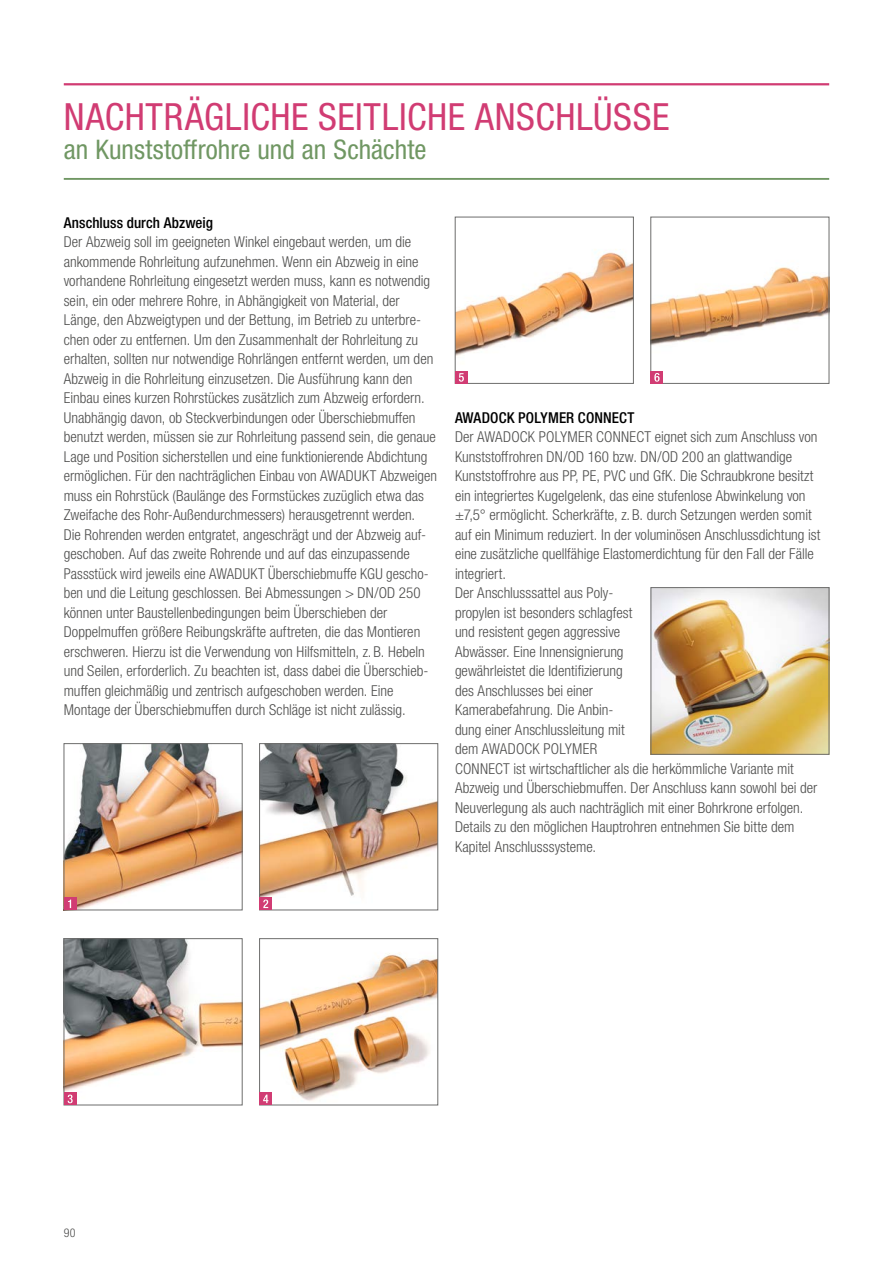
<style>
.page{position:relative;width:893px;height:1263px;background:#fff}
.page>*{position:absolute;margin:0;border:0;box-sizing:border-box;transform-origin:0 0}
.Headline_with_sublin{font:condensed 37.5px "Helvetica Neue LTW1 G";letter-spacing:.015em;color:#d13c73}
.Subline{font:condensed 27px "Helvetica Neue LTW1 G";letter-spacing:.005em;color:#709763}
.Bodytext{font:300 condensed 15px/19.5px "Helvetica Neue LTW1 G";color:#4e4e4d}
.Bodytext_headline_af{font:500 condensed 15px "Helvetica Neue LTW1 G";letter-spacing:.01em;color:#000}
.t1{font:300 condensed 12px "Helvetica Neue LTW1 G";color:#4e4e4d}
</style>
<div class="page">
<hr style="left:64px;top:83px;width:765px;height:2px;background:#d13c73">
<hr style="left:64px;top:178px;width:765px;height:2px;background:#709763">
<img style="left:66px;top:745px;width:174px;height:163px">
<div style="left:64px;top:743px;width:178px;height:167px;border:1px solid #6d6d6c"></div>
<img style="left:261px;top:745px;width:175px;height:152px">
<div style="left:259px;top:743px;width:179px;height:167px;border:1px solid #6d6d6c"></div>
<img style="left:66px;top:940px;width:174px;height:152px">
<div style="left:64px;top:938px;width:178px;height:167px;border:1px solid #6d6d6c"></div>
<img style="left:261px;top:952px;width:175px;height:149px">
<div style="left:259px;top:938px;width:179px;height:167px;border:1px solid #6d6d6c"></div>
<img style="left:457px;top:249px;width:175px;height:107px">
<div style="left:455px;top:217px;width:179px;height:167px;border:1px solid #6d6d6c"></div>
<img style="left:653px;top:267px;width:174px;height:78px">
<div style="left:651px;top:217px;width:178px;height:167px;border:1px solid #6d6d6c"></div>
<div style="left:64px;top:897px;width:13px;height:13px;background:#d13c73"></div>
<svg style="left:68px;top:899px;width:3px;height:9px"></svg>
<div style="left:259px;top:897px;width:13px;height:13px;background:#d13c73"></div>
<svg style="left:263px;top:899px;width:5px;height:9px"></svg>
<div style="left:64px;top:1092px;width:13px;height:13px;background:#d13c73"></div>
<svg style="left:68px;top:1094px;width:5px;height:9px"></svg>
<div style="left:259px;top:1092px;width:13px;height:13px;background:#d13c73"></div>
<svg style="left:263px;top:1094px;width:5px;height:9px"></svg>
<div style="left:455px;top:371px;width:13px;height:13px;background:#d13c73"></div>
<svg style="left:459px;top:373px;width:5px;height:9px"></svg>
<div style="left:651px;top:371px;width:12px;height:13px;background:#d13c73"></div>
<svg style="left:654px;top:373px;width:6px;height:9px"></svg>
<img style="left:653px;top:589px;width:174px;height:163px">
<div style="left:651px;top:587px;width:178px;height:167px;border:1px solid #6d6d6c"></div>
<p class="Headline_with_sublin" style="left:64px;top:95px;width:607px">NACHTRÄGLICHE SEITLICHE ANSCHLÜSSE</p>
<p class="Subline" style="left:64px;top:134px;width:364px">an Kunststoffrohre und an Schächte</p>
<p class="Bodytext_headline_af" style="left:64px;top:213px;width:151px">Anschluss durch Abzweig</p>
<p class="Bodytext" style="left:64px;top:232px;width:375px">Der Abzweig soll im geeigneten Winkel eingebaut werden, um die ankommende Rohrleitung aufzunehmen. Wenn ein Abzweig in eine vorhandene Rohrleitung eingesetzt werden muss, kann es notwendig sein, ein oder mehrere Rohre, in Abhängigkeit von Material, der Länge, den Abzweigtypen und der Bettung, im Betrieb zu unterbre&shy;chen oder zu entfernen. Um den Zusammenhalt der Rohrleitung zu erhalten, sollten nur notwendige Rohrlängen entfernt werden, um den Abzweig in die Rohrleitung einzusetzen. Die Ausführung kann den Einbau eines kurzen Rohrstückes zusätzlich zum Abzweig erfordern.<br>Unabhängig davon, ob Steckverbindungen oder Überschiebmuffen benutzt werden, müssen sie zur Rohrleitung passend sein, die genaue Lage und Position sicherstellen und eine funktionierende Abdichtung ermöglichen. Für den nachträglichen Einbau von AWADUKT Abzweigen muss ein Rohrstück (Baulänge des Formstückes zuzüglich etwa das Zweifache des Rohr-Außendurchmessers) herausgetrennt werden.<br>Die Rohrenden werden entgratet, angeschrägt und der Abzweig auf&shy;geschoben. Auf das zweite Rohrende und auf das einzupassende Passstück wird jeweils eine AWADUKT Überschiebmuffe KGU gescho&shy;ben und die Leitung geschlossen. Bei Abmessungen &gt; DN/OD 250 können unter Baustellenbedingungen beim Überschieben der Doppelmuffen größere Reibungskräfte auftreten, die das Montieren erschweren. Hierzu ist die Verwendung von Hilfsmitteln, z.B. Hebeln und Seilen, erforderlich. Zu beachten ist, dass dabei die Überschieb&shy;muffen gleichmäßig und zentrisch aufgeschoben werden. Eine Montage der Überschiebmuffen durch Schläge ist nicht zulässig.</p>
<p class="Bodytext_headline_af" style="left:455px;top:408px;width:181px">AWADOCK POLYMER CONNECT</p>
<p class="Bodytext" style="left:455px;top:427px;width:367px">Der AWADOCK POLYMER CONNECT eignet sich zum Anschluss von Kunststoffrohren DN/OD 160 bzw. DN/OD 200 an glattwandige Kunststoffrohre aus PP, PE, PVC und GfK. Die Schraubkrone besitzt ein integriertes Kugelgelenk, das eine stufenlose Abwinkelung von ±7,5° ermöglicht. Scherkräfte, z. B. durch Setzungen werden somit auf ein Minimum reduziert. In der voluminösen Anschlussdichtung ist eine zusätzliche quellfähige Elastomerdichtung für den Fall der Fälle integriert.</p>
<p class="Bodytext" style="left:455px;top:583px;width:364px">Der Anschlusssattel aus Poly-<br>propylen ist besonders schlagfest<br>und resistent gegen aggressive<br>Abwässer. Eine Innensignierung<br>gewährleistet die Identifizierung<br>des Anschlusses bei einer<br>Kamerabefahrung. Die Anbin-<br>dung einer Anschlussleitung mit<br>dem AWADOCK POLYMER<br>CONNECT ist wirtschaftlicher als die herkömmliche Variante mit Abzweig und Überschiebmuffen. Der Anschluss kann sowohl bei der Neuverlegung als auch nachträglich mit einer Bohrkrone erfolgen.<br>Details zu den möglichen Hauptrohren entnehmen Sie bitte dem Kapitel Anschlusssysteme.</p>
<p class="t1" style="left:64px;top:1226px;width:13px">90</p>
</div>
